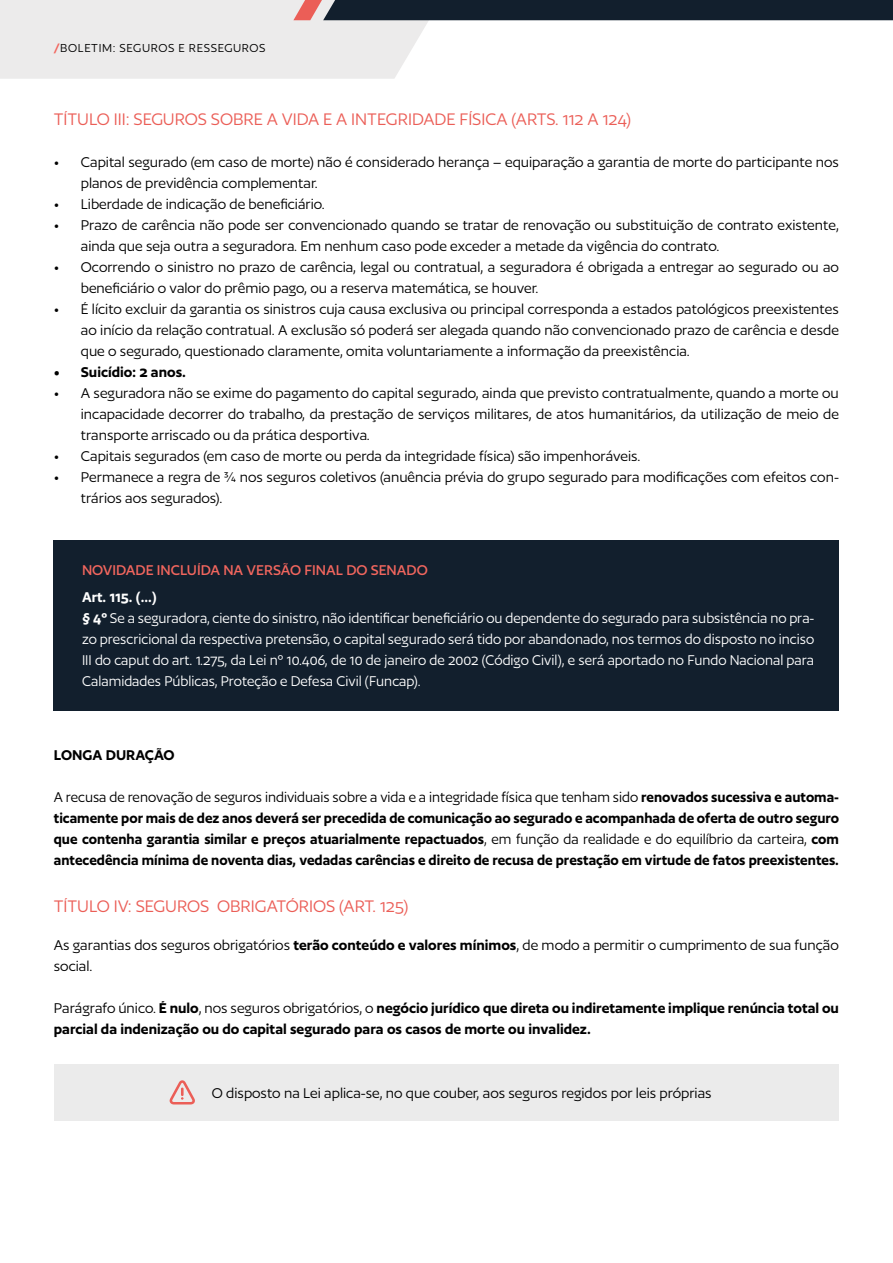
<style>
.page{position:relative;width:893px;height:1263px;background:#fff}
.page>*{position:absolute;margin:0;border:0;box-sizing:border-box;transform-origin:0 0}
.t1{font:19.5px "Author";color:#eb5e57}
.t2{font:16.5px/21px "Author";color:#000}
.t3{font:600 16.5px/21px "Author";color:#000}
.t4{font:16.5px/21px "Author";color:#fff}
.t5{font:500 16.5px "Author";color:#f2665e}
.t6{font:13.5px "Author";letter-spacing:.05em;color:#000}
.s1{font-weight:700;color:#f2665e}
.s2{font-weight:600}
.s3{font-weight:400}
</style>
<div class="page">
<svg style="left:0;top:0;width:893px;height:79px"></svg>
<div style="left:54px;top:540px;width:785px;height:170px;background:#121f2d"></div>
<div style="left:54px;top:1064px;width:785px;height:56px;background:#ebebeb"></div>
<svg style="left:169px;top:1080px;width:26px;height:24px"></svg>
<p class="t6" style="left:54px;top:42px;width:213px"><span class="s1">/</span>BOLETIM: SEGUROS E RESSEGUROS</p>
<p class="t1" style="left:54px;top:109px;width:579px">TÍTULO III: SEGUROS SOBRE A VIDA E A INTEGRIDADE FÍSICA (ARTS. 112 A 124)</p>
<p class="t2" style="left:81px;top:151px;width:760px;text-indent:-27px">• Capital segurado (em caso de morte) não é considerado herança – equiparação a garantia de morte do participante nos planos de previdência complementar.</p>
<p class="t2" style="left:54px;top:193px;width:272px">• Liberdade de indicação de beneficiário.</p>
<p class="t2" style="left:81px;top:214px;width:760px;text-indent:-27px">• Prazo de carência não pode ser convencionado quando se tratar de renovação ou substituição de contrato existente, ainda que seja outra a seguradora. Em nenhum caso pode exceder a metade da vigência do contrato.</p>
<p class="t2" style="left:81px;top:256px;width:760px;text-indent:-27px">• Ocorrendo o sinistro no prazo de carência, legal ou contratual, a seguradora é obrigada a entregar ao segurado ou ao beneficiário o valor do prêmio pago, ou a reserva matemática, se houver.</p>
<p class="t2" style="left:81px;top:298px;width:760px;text-align:justify;text-indent:-27px">• É lícito excluir da garantia os sinistros cuja causa exclusiva ou principal corresponda a estados patológicos preexistentes ao início da relação contratual. A exclusão só poderá ser alegada quando não convencionado prazo de carência e desde que o segurado, questionado claramente, omita voluntariamente a informação da preexistência.</p>
<p class="t3" style="left:54px;top:361px;width:134px">• Suicídio: 2 anos.</p>
<p class="t2" style="left:81px;top:382px;width:760px;text-align:justify;text-indent:-27px">• A seguradora não se exime do pagamento do capital segurado, ainda que previsto contratualmente, quando a morte ou incapacidade decorrer do trabalho, da prestação de serviços militares, de atos humanitários, da utilização de meio de transporte arriscado ou da prática desportiva.</p>
<p class="t2" style="left:54px;top:445px;width:588px">• Capitais segurados (em caso de morte ou perda da integridade física) são impenhoráveis.</p>
<p class="t2" style="left:81px;top:466px;width:760px;text-indent:-27px">• Permanece a regra de ¾ nos seguros coletivos (anuência prévia do grupo segurado para modificações com efeitos con&shy;trários aos segurados).</p>
<p class="t5" style="left:82px;top:562px;width:347px">NOVIDADE INCLUÍDA NA VERSÃO FINAL DO SENADO</p>
<p class="t4" style="left:82px;top:586px;width:734px"><span class="s2">Art. 115. (...)<br>§ 4º</span> Se a seguradora, ciente do sinistro, não identificar beneficiário ou dependente do segurado para subsistência no pra&shy;zo prescricional da respectiva pretensão, o capital segurado será tido por abandonado, nos termos do disposto no inciso III do caput do art. 1.275, da Lei nº 10.406, de 10 de janeiro de 2002 (Código Civil), e será aportado no Fundo Nacional para Calamidades Públicas, Proteção e Defesa Civil (Funcap).</p>
<p class="t3" style="left:54px;top:744px;width:122px">LONGA DURAÇÃO</p>
<p class="t3" style="left:54px;top:786px;width:787px;text-align:justify"><span class="s3">A recusa de renovação de seguros individuais sobre a vida e a integridade física que tenham sido</span> renovados sucessiva e automa&shy;ticamente por mais de dez anos deverá ser precedida de comunicação ao segurado e acompanhada de oferta de outro seguro que contenha garantia similar e preços atuarialmente repactuados<span class="s3">, em função da realidade e do equilíbrio da carteira,</span> com antecedência mínima de noventa dias, vedadas carências e direito de recusa de prestação em virtude de fatos preexistentes.</p>
<p class="t1" style="left:54px;top:897px;width:356px">TÍTULO IV: SEGUROS OBRIGATÓRIOS (ART. 125)</p>
<p class="t2" style="left:54px;top:934px;width:786px">As garantias dos seguros obrigatórios <span class="s2">terão conteúdo e valores mínimos</span>, de modo a permitir o cumprimento de sua função social.</p>
<p class="t3" style="left:54px;top:997px;width:787px"><span class="s3">Parágrafo único.</span> É nulo<span class="s3">, nos seguros obrigatórios, o</span> negócio jurídico que direta ou indiretamente implique renúncia total ou parcial da indenização ou do capital segurado para os casos de morte ou invalidez.</p>
<p class="t2" style="left:212px;top:1082px;width:501px">O disposto na Lei aplica-se, no que couber, aos seguros regidos por leis próprias</p>
</div>
